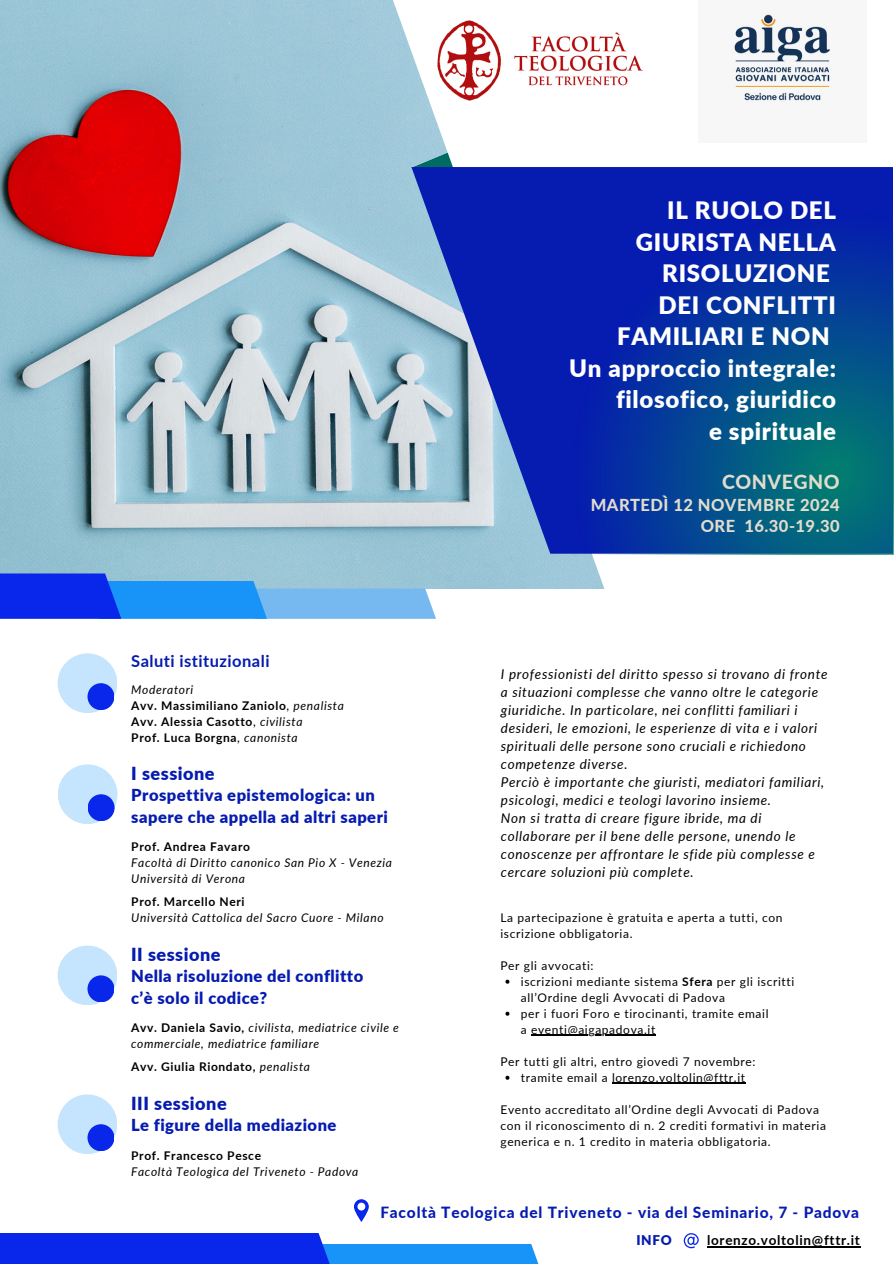
<style>
.page{position:relative;width:894px;height:1264px;background:#fff}
.page>*{position:absolute;margin:0;border:0;box-sizing:border-box;transform-origin:0 0}
.t1{font:900 24px/31.5px "Lato";letter-spacing:.03em;color:#fff;text-align:right}
.t2{font:800 19.5px "Lato";letter-spacing:.03em;color:#e1dccd}
.t3{font:900 18px "Lato";letter-spacing:.03em;color:#061bb0}
.t4{font:900 16.5px/21.3px "Lato";letter-spacing:.03em;color:#061bb0}
.t5{font:800 16.5px/21.3px "Lato";letter-spacing:.03em;color:#e1dccd;text-align:right}
.t6{font:700 16.5px "Lato";letter-spacing:.03em;color:#061bb0}
.t7{font:800 15.45px "Lato";letter-spacing:.05em;color:#061bb0}
.t8{font:italic 13.5px/18px "Lato";letter-spacing:.05em;color:#000}
.t9{font:700 13.5px "Lato";letter-spacing:.05em;color:#000}
.t10{font:900 13.5px "Lato";color:#061bb0}
.t11{font:12px/16px "Lato";letter-spacing:.05em;color:#000}
.t12{font:italic 12px/16px "Lato";letter-spacing:.05em;color:#000}
.t13{font:700 12px "Lato";letter-spacing:.05em;color:#000}
.s1{font-weight:400}
.s2{font-weight:400;font-style:italic}
.s3{font-weight:700;font-style:normal}
.s4{font-weight:700}
</style>
<div class="page">
<img style="left:0;top:0;width:391px;height:573px">
<svg style="left:391px;top:0;width:502px;height:589px"></svg>
<svg style="left:411px;top:167px;width:482px;height:386px;background:#5069c0"></svg>
<div style="left:177px;top:1243px;width:370px;height:20px;background:#1893f8"></div>
<div style="left:0;top:1232px;width:343px;height:31px;background:#0927eb"></div>
<svg style="left:0;top:573px;width:436px;height:46px;background:#498ceb"></svg>
<svg style="left:547px;top:187px;width:346px;height:367px;background:#04399b"></svg>
<img style="left:437px;top:21px;width:205px;height:80px">
<img style="left:698px;top:0;width:168px;height:143px">
<div style="left:58px;top:764px;width:59px;height:60px;background:#c5e4fd;border-radius:50%"></div>
<div style="left:88px;top:794px;width:27px;height:27px;background:#0927eb;border-radius:50%"></div>
<div style="left:58px;top:945px;width:59px;height:60px;background:#c5e4fd;border-radius:50%"></div>
<div style="left:87px;top:975px;width:27px;height:27px;background:#0927eb;border-radius:50%"></div>
<div style="left:58px;top:1094px;width:59px;height:60px;background:#c5e4fd;border-radius:50%"></div>
<div style="left:87px;top:1124px;width:27px;height:27px;background:#0927eb;border-radius:50%"></div>
<div style="left:58px;top:653px;width:59px;height:60px;background:#c5e4fd;border-radius:50%"></div>
<div style="left:87px;top:683px;width:27px;height:27px;background:#0927eb;border-radius:50%"></div>
<svg style="left:505px;top:979px;width:4px;height:4px"></svg>
<svg style="left:505px;top:1011px;width:4px;height:4px"></svg>
<hr style="left:531px;top:1034px;width:124px;height:1px;background:#000">
<svg style="left:505px;top:1075px;width:4px;height:4px"></svg>
<hr style="left:612px;top:1082px;width:133px;height:1px;background:#000">
<svg style="left:354px;top:1199px;width:14px;height:22px"></svg>
<svg style="left:683px;top:1233px;width:16px;height:15px"></svg>
<hr style="left:706px;top:1246px;width:154px;height:1px;background:#000">
<p class="t6" style="left:131px;top:650px;width:140px">Saluti istituzionali</p>
<h3 class="t12" style="left:131px;top:681px;width:63px">Moderatori</h3>
<p class="t13" style="left:131px;top:698px;width:214px">Avv. Massimiliano Zaniolo<span class="s1">,</span> <span class="s2">penalista</span></p>
<p class="t13" style="left:131px;top:714px;width:173px">Avv. Alessia Casotto<span class="s1">,</span> <span class="s2">civilista</span></p>
<h3 class="t13" style="left:131px;top:730px;width:168px">Prof. Luca Borgna<span class="s1">,</span> <span class="s2">canonista</span></h3>
<p class="t3" style="left:131px;top:762px;width:85px">I sessione</p>
<p class="t4" style="left:131px;top:784px;width:258px">Prospettiva epistemologica: un sapere che appella ad altri saperi</p>
<h2 class="t13" style="left:131px;top:839px;width:120px">Prof. Andrea Favaro</h2>
<h3 class="t12" style="left:131px;top:854px;width:262px">Facoltà di Diritto canonico San Pio X - Venezia</h3>
<p class="t12" style="left:131px;top:870px;width:115px">Università di Verona</p>
<p class="t13" style="left:131px;top:894px;width:115px">Prof. Marcello Neri</p>
<p class="t12" style="left:131px;top:909px;width:254px">Università Cattolica del Sacro Cuore - Milano</p>
<p class="t3" style="left:131px;top:943px;width:91px">II sessione</p>
<p class="t4" style="left:131px;top:965px;width:233px">Nella risoluzione del conflitto c’è solo il codice?</p>
<h3 class="t12" style="left:131px;top:1019px;width:269px"><span class="s3">Avv. Daniela Savio,</span> civilista, mediatrice civile e commerciale, mediatrice familiare</h3>
<p class="t13" style="left:131px;top:1059px;width:180px">Avv. Giulia Riondato, <span class="s2">penalista</span></p>
<p class="t3" style="left:131px;top:1091px;width:97px">III sessione</p>
<p class="t4" style="left:131px;top:1114px;width:207px">Le figure della mediazione</p>
<p class="t13" style="left:131px;top:1148px;width:131px">Prof. Francesco Pesce</p>
<p class="t12" style="left:131px;top:1163px;width:229px">Facoltà Teologica del Triveneto - Padova</p>
<h1 class="t1" style="left:569px;top:194px;width:268px">IL RUOLO DEL<br>GIURISTA NELLA<br>RISOLUZIONE<br>DEI CONFLITTI<br>FAMILIARI E NON<br>Un approccio integrale: filosofico, giuridico<br>e spirituale</h1>
<p class="t2" style="left:721px;top:470px;width:119px">CONVEGNO</p>
<p class="t5" style="left:590px;top:493px;width:250px">MARTEDÌ 12 NOVEMBRE 2024<br>ORE 16.30-19.30</p>
<p class="t8" style="left:500px;top:664px;width:328px">I professionisti del diritto spesso si trovano di fronte a situazioni complesse che vanno oltre le categorie giuridiche. In particolare, nei conflitti familiari i desideri, le emozioni, le esperienze di vita e i valori spirituali delle persone sono cruciali e richiedono competenze diverse.<br>Perciò è importante che giuristi, mediatori familiari, psicologi, medici e teologi lavorino insieme.<br>Non si tratta di creare figure ibride, ma di collaborare per il bene delle persone, unendo le conoscenze per affrontare le sfide più complesse e cercare soluzioni più complete.</p>
<p class="t11" style="left:500px;top:909px;width:283px">La partecipazione è gratuita e aperta a tutti, con iscrizione obbligatoria.</p>
<h6 class="t11" style="left:500px;top:957px;width:95px">Per gli avvocati:</h6>
<p class="t11" style="left:520px;top:973px;width:275px">iscrizioni mediante sistema <span class="s4">Sfera</span> per gli iscritti all’Ordine degli Avvocati di Padova</p>
<p class="t11" style="left:520px;top:1005px;width:249px">per i fuori Foro e tirocinanti, tramite email a eventi@aigapadova.it</p>
<p class="t11" style="left:520px;top:1053px;width:236px;text-indent:-20px">Per tutti gli altri, entro giovedì 7 novembre: tramite email a lorenzo.voltolin@fttr.it</p>
<p class="t11" style="left:500px;top:1101px;width:327px">Evento accreditato all’Ordine degli Avvocati di Padova con il riconoscimento di n. 2 crediti formativi in materia generica e n. 1 credito in materia obbligatoria.</p>
<p class="t7" style="left:380px;top:1202px;width:480px">Facoltà Teologica del Triveneto - via del Seminario, 7 - Padova</p>
<p class="t10" style="left:636px;top:1231px;width:37px">INFO</p>
<p class="t9" style="left:706px;top:1231px;width:154px">lorenzo.voltolin@fttr.it</p>
</div>
